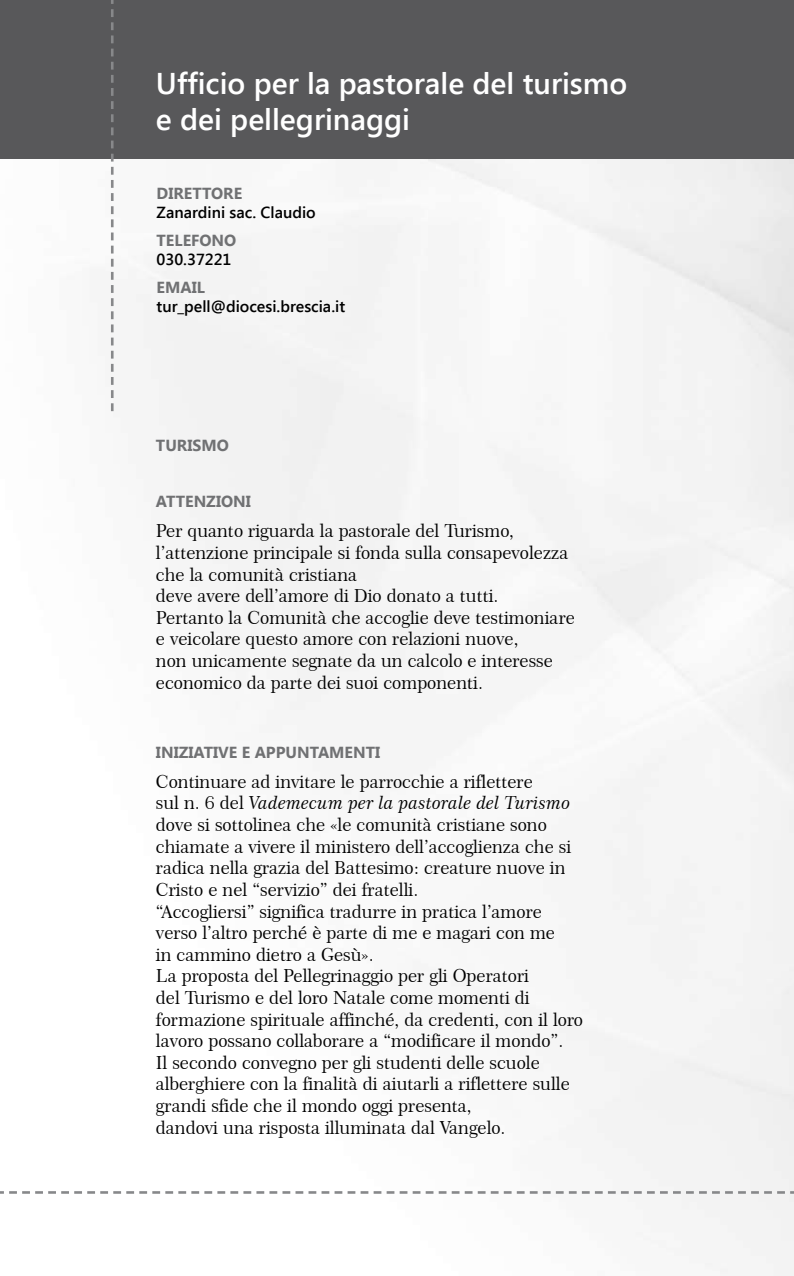
<style>
.page{position:relative;width:794px;height:1276px;background:#fff}
.page>*{position:absolute;margin:0;border:0;box-sizing:border-box;transform-origin:0 0}
.t1{font:600 30px/36px "Segoe UI";color:#fff}
.t2{font:18px/21.6px "Century 751 BT Roman No 2 B";color:#000}
.t3{font:18px "Century 751 BT No 2 Italic B";color:#000}
.t4{font:700 16px "Segoe UI";color:#707173}
.t5{font:600 16px "Segoe UI";color:#000}
.s1{font-family:"Century 751 BT Roman No 2 B"}
</style>
<div class="page">
<div style="left:0;top:0;width:794px;height:159px;background:#58585a"></div>
<svg style="left:111px;top:0;width:3px;height:411px"></svg>
<svg style="left:0;top:1191px;width:794px;height:2px"></svg>
<h1 class="t1" style="left:156px;top:64px;width:473px">Ufficio per la pastorale del turismo e dei pellegrinaggi</h1>
<p class="t4" style="left:157px;top:182px;width:87px">DIRETTORE</p>
<p class="t5" style="left:157px;top:201px;width:161px">Zanardini sac. Claudio</p>
<p class="t4" style="left:157px;top:229px;width:81px">TELEFONO</p>
<p class="t5" style="left:157px;top:248px;width:76px">030.37221</p>
<p class="t4" style="left:157px;top:275px;width:50px">EMAIL</p>
<p class="t5" style="left:157px;top:295px;width:190px">tur_pell@diocesi.brescia.it</p>
<p class="t4" style="left:156px;top:434px;width:12px">TUR</p>
<p class="t4" style="left:187px;top:434px;width:28px">ISMO</p>
<p class="t4" style="left:156px;top:490px;width:96px">ATTENZIONI</p>
<p class="t2" style="left:156px;top:520px;width:420px">Per quanto riguarda la pastorale del Turismo, l’attenzione principale si fonda sulla consapevolezza che la comunità cristiana<br>deve avere dell’amore di Dio donato a tutti.<br>Pertanto la Comunità che accoglie deve testimoniare e veicolare questo amore con relazioni nuove,<br>non unicamente segnate da un calcolo e interesse economico da parte dei suoi componenti.</p>
<p class="t4" style="left:156px;top:740px;width:225px">INIZIATIVE E APPUNTAMENTI</p>
<p class="t2" style="left:156px;top:770px;width:378px">Continuare ad invitare le parrocchie a riflettere</p>
<p class="t3" style="left:156px;top:792px;width:416px"><span class="s1">sul n. 6 del</span> Vademecum per la pastorale del Turismo</p>
<p class="t2" style="left:156px;top:813px;width:429px">dove si sottolinea che «le comunità cristiane sono chiamate a vivere il ministero dell’accoglienza che si radica nella grazia del Battesimo: creature nuove in Cristo e nel “servizio” dei fratelli.<br>“Accogliersi” significa tradurre in pratica l’amore verso l’altro perché è parte di me e magari con me<br>in cammino dietro a Gesù».<br>La proposta del Pellegrinaggio per gli Operatori<br>del Turismo e del loro Natale come momenti di formazione spirituale affinché, da credenti, con il loro lavoro possano collaborare a “modificare il mondo”.<br>Il secondo convegno per gli studenti delle scuole alberghiere con la finalità di aiutarli a riflettere sulle grandi sfide che il mondo oggi presenta,<br>dandovi una risposta illuminata dal Vangelo.</p>
</div>
